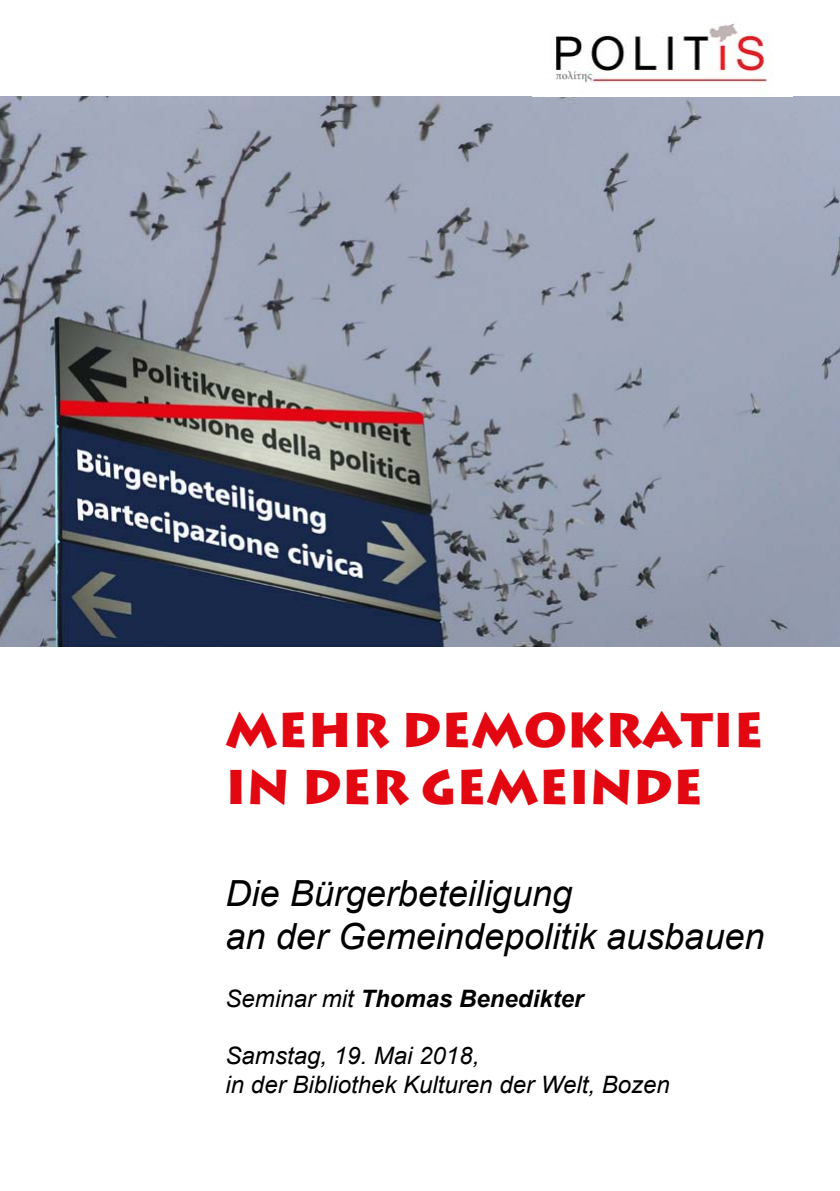
<style>
.page{position:relative;width:840px;height:1191px;background:#fff}
.page>*{position:absolute;margin:0;border:0;box-sizing:border-box;transform-origin:0 0}
.t1{font:900 48px/57.6px "Lithos Pro";color:#e30711}
.t2{font:italic 36px/43.2px "Arial";color:#000}
.t3{font:italic 24px/28.8px "Arial";color:#000}
.t4{font:italic 700 24px "Arial";color:#000}
.s1{font-weight:400}
</style>
<div class="page">
<img style="left:0;top:96px;width:839px;height:550px">
<img style="left:556px;top:23px;width:217px;height:64px">
<h1 class="t1" style="left:225px;top:702px;width:539px">MEHR DEMOKRATIE<br>IN DER GEMEINDE</h1>
<h2 class="t2" style="left:225px;top:872px;width:540px">Die Bürgerbeteiligung<br>an der Gemeindepolitik ausbauen</h2>
<p class="t4" style="left:225px;top:982px;width:359px"><span class="s1">Seminar mit</span> Thomas Benedikter</p>
<p class="t3" style="left:225px;top:1041px;width:445px">Samstag, 19. Mai 2018,<br>in der Bibliothek Kulturen der Welt, Bozen</p>
</div>
